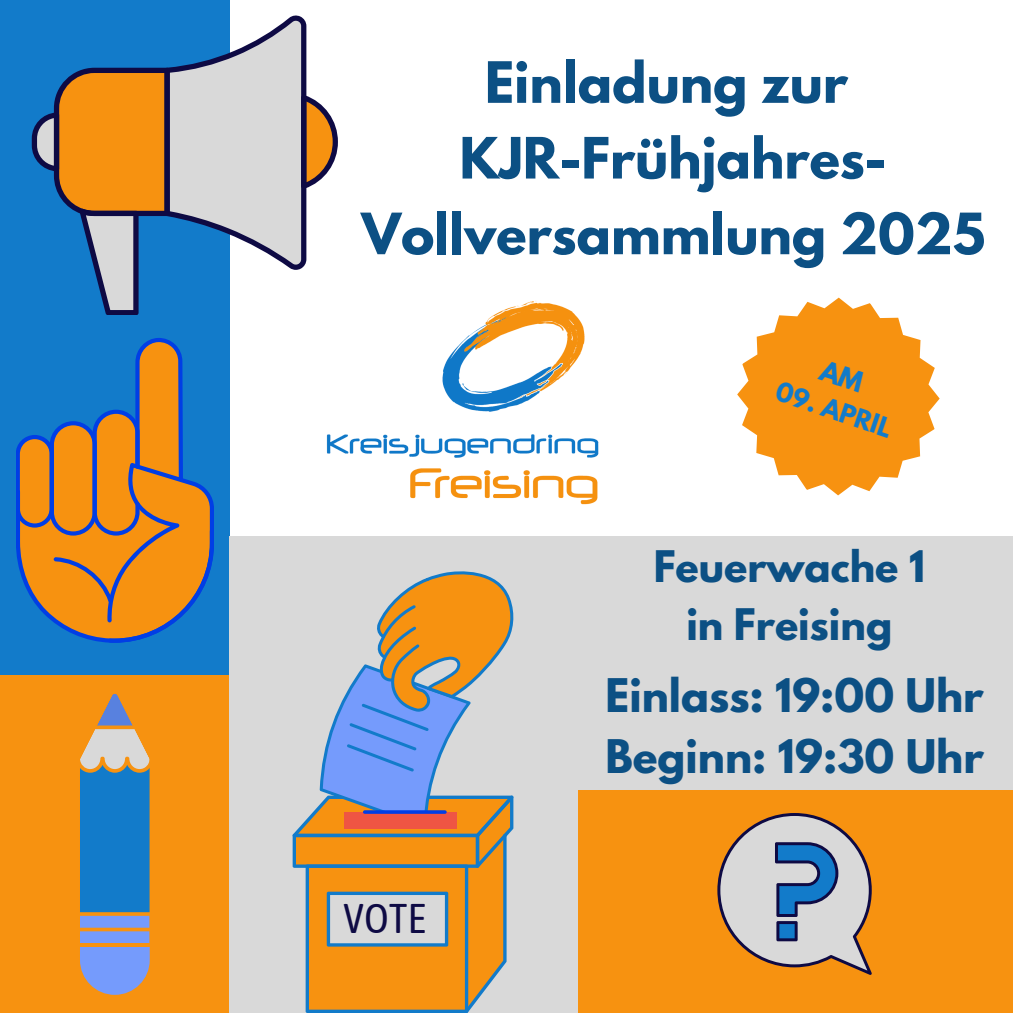
<style>
.page{position:relative;width:1013px;height:1013px;background:#fff}
.page>*{position:absolute;margin:0;border:0;box-sizing:border-box;transform-origin:0 0}
.t1{font:700 50.38px/75.6px "League Spartan";color:#0c5084;text-align:center}
.t2{font:41.38px "Asap Condensed";color:#0e0a44}
.t3{font:700 41px/61.2px "League Spartan";color:#0c5084}
.t4{font:700 38.5px/57.5px "League Spartan";color:#0c5084;text-align:center}
.t5{font:700 23.75px "League Spartan";color:#127bca}
</style>
<div class="page">
<div style="left:532px;top:790px;width:480px;height:222px;background:#f79210"></div>
<div style="left:0;top:647px;width:230px;height:365px;background:#f79210"></div>
<div style="left:0;top:0;width:230px;height:675px;background:#127bca"></div>
<div style="left:230px;top:536px;width:348px;height:476px;background:#d9d9d9"></div>
<svg style="left:292px;top:571px;width:222px;height:441px"></svg>
<div style="left:343px;top:812px;width:113px;height:16px;background:#ef5543"></div>
<hr style="left:365px;top:810px;width:80px;height:3px;background:#013ee5">
<svg style="left:32px;top:15px;width:305px;height:300px"></svg>
<svg style="left:80px;top:694px;width:70px;height:301px"></svg>
<svg style="left:77px;top:927px;width:75px;height:4px"></svg>
<svg style="left:16px;top:338px;width:198px;height:304px"></svg>
<svg style="left:717px;top:813px;width:154px;height:161px"></svg>
<img style="left:323px;top:298px;width:276px;height:207px">
<div style="left:576px;top:536px;width:436px;height:254px;background:#d9d9d9"></div>
<svg style="left:737px;top:297px;width:202px;height:198px"></svg>
<p class="t1" style="left:361px;top:51px;width:625px">Einladung zur<br>KJR-Frühjahres-<br>Vollversammlung 2025</p>
<p class="t5" style="left:781px;top:379px;width:122px;rotate:19deg">09. APRIL</p>
<p class="t2" style="left:343px;top:894px;width:85px">VOTE</p>
<h1 class="t4" style="left:653px;top:543px;width:273px">Feuerwache 1 in Freising</h1>
<p class="t3" style="left:605px;top:669px;width:380px">Einlass: 19:00 Uhr<br>Beginn: 19:30 Uhr</p>
</div>
